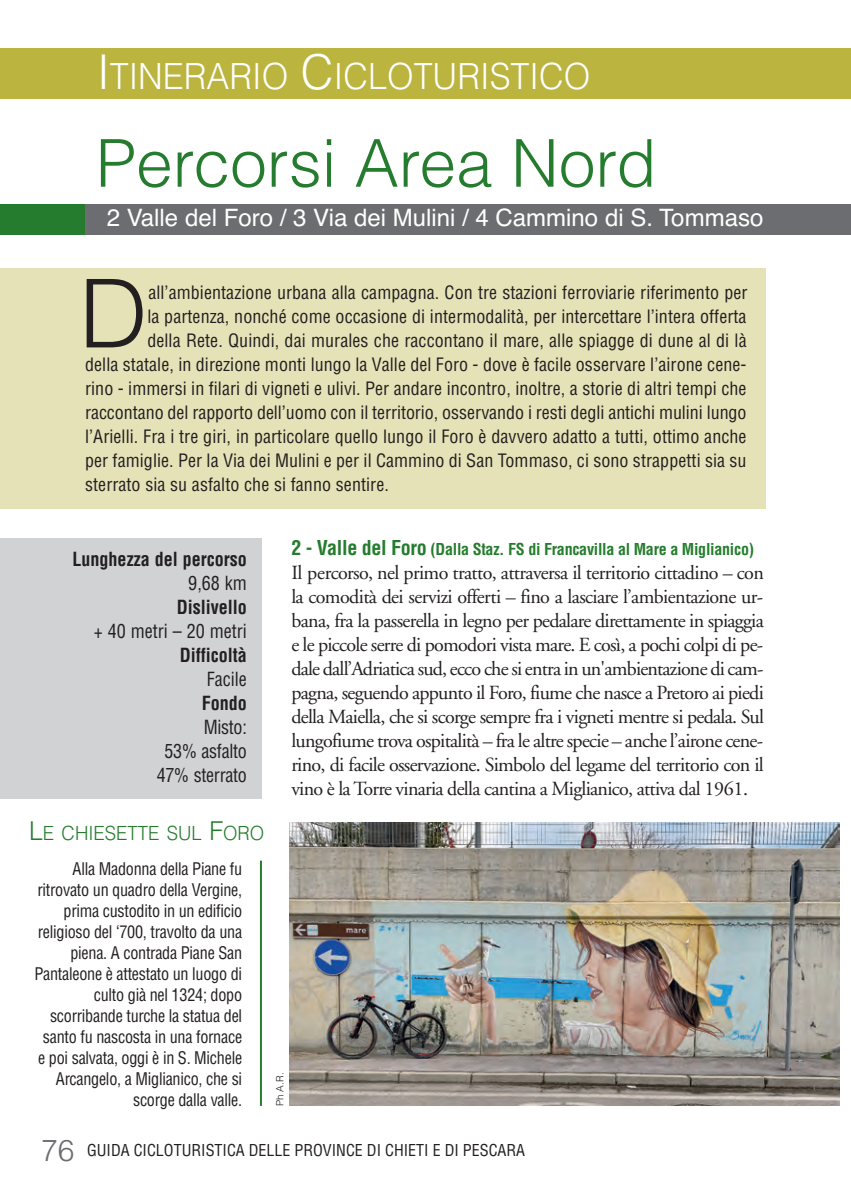
<style>
.page{position:relative;width:851px;height:1191px;background:#fff}
.page>*{position:absolute;margin:0;border:0;box-sizing:border-box;transform-origin:0 0}
.t1{font:300 95px "Helvetica";color:#231f20}
.t2{font:300 66px "Helvetica";color:#257c2e}
.t3{font:300 36px "Helvetica";color:#fff;scale:.95 1}
.t4{font:24px "Helvetica";color:#fff}
.t5{font:20px/24px "Adobe Garamond";letter-spacing:-.035em;color:#231f20;text-align:justify}
.t6{font:300 19.6px "Helvetica";color:#257c2e;scale:.95 1}
.t7{font:condensed 19px/24px "Helvetica";letter-spacing:-.015em;color:#231f20;text-align:right;scale:.95 1}
.t8{font:700 condensed 19px "Helvetica";color:#231f20;scale:.95 1}
.t9{font:condensed 18px "Helvetica";letter-spacing:.005em;color:#231f20}
.t10{font:condensed 17px/21px "Helvetica";letter-spacing:-.015em;color:#231f20;text-align:right;scale:.95 1}
.t11{font:700 condensed 16px "Helvetica";letter-spacing:-.015em;color:#257c2e}
.t12{font:condensed 16px "Helvetica";color:#231f20}
.t13{font:300 10px "Helvetica";color:#231f20}
.s1{font-size:48px}
.s2{font-size:26px}
.s3{font-size:20px}
.s4{font-weight:300;font-stretch:normal;font-size:30px;color:#6c6d70}
</style>
<div class="page">
<div style="left:0;top:268px;width:765px;height:241px;background:#e5e2b8"></div>
<div style="left:62px;top:204px;width:788px;height:31px;background:#6c6d70"></div>
<div style="left:0;top:204px;width:85px;height:31px;background:#257c2e"></div>
<div style="left:0;top:48px;width:850px;height:51px;background:#bbb43f"></div>
<hr style="left:260px;top:860px;width:2px;height:245px;background:#257c2e">
<img style="left:289px;top:822px;width:550px;height:284px">
<div style="left:0;top:538px;width:262px;height:261px;background:#d1d2d4"></div>
<h3 class="t3" style="left:97px;top:63px;width:520px"><span class="s1">I</span>TINERARIO <span class="s1">C</span>ICLOTURISTICO</h3>
<h2 class="t2" style="left:96px;top:139px;width:562px">Percorsi Area Nord</h2>
<h3 class="t4" style="left:107px;top:204px;width:658px">2 Valle del Foro / 3 Via dei Mulini / 4 Cammino di S. Tommaso</h3>
<h1 class="t1" style="left:79px;top:279px;width:70px">D</h1>
<p class="t9" style="left:148px;top:283px;width:600px">all’ambientazione urbana alla campagna. Con tre stazioni ferroviarie riferimento per</p>
<p class="t9" style="left:147px;top:307px;width:600px">la partenza, nonché come occasione di intermodalità, per intercettare l’intera offerta</p>
<p class="t9" style="left:147px;top:331px;width:600px">della Rete. Quindi, dai murales che raccontano il mare, alle spiagge di dune al di là</p>
<p class="t9" style="left:85px;top:355px;width:663px">della statale, in direzione monti lungo la Valle del Foro - dove è facile osservare l’airone cene-</p>
<p class="t9" style="left:85px;top:379px;width:663px">rino - immersi in filari di vigneti e ulivi. Per andare incontro, inoltre, a storie di altri tempi che</p>
<p class="t9" style="left:85px;top:403px;width:663px">raccontano del rapporto dell’uomo con il territorio, osservando i resti degli antichi mulini lungo</p>
<p class="t9" style="left:85px;top:427px;width:663px">l’Arielli. Fra i tre giri, in particolare quello lungo il Foro è davvero adatto a tutti, ottimo anche</p>
<p class="t9" style="left:85px;top:451px;width:663px">per famiglie. Per la Via dei Mulini e per il Cammino di San Tommaso, ci sono strappetti sia su</p>
<p class="t9" style="left:85px;top:474px;width:305px">sterrato sia su asfalto che si fanno sentire.</p>
<p class="t8" style="left:72px;top:548px;width:185px">Lunghezza del percorso</p>
<p class="t7" style="left:188px;top:571px;width:63px">9,68 km</p>
<p class="t8" style="left:177px;top:596px;width:75px">Dislivello</p>
<p class="t7" style="left:94px;top:619px;width:163px">+ 40 metri – 20 metri</p>
<p class="t8" style="left:180px;top:644px;width:72px">Difficoltà</p>
<p class="t7" style="left:207px;top:667px;width:44px">Facile</p>
<p class="t8" style="left:202px;top:692px;width:49px">Fondo</p>
<p class="t7" style="left:157px;top:715px;width:96px">Misto:<br>53% asfalto<br>47% sterrato</p>
<p class="t6" style="left:29px;top:826px;width:249px"><span class="s2">L</span>E CHIESETTE SUL <span class="s2">F</span>ORO</p>
<p class="t10" style="left:34px;top:859px;width:220px">Alla Madonna della Piane fu ritrovato un quadro della Vergine, prima custodito in un edificio religioso del ‘700, travolto da una piena. A contrada Piane San<br>Pantaleone è attestato un luogo di culto già nel 1324; dopo scorribande turche la statua del santo fu nascosta in una fornace e poi salvata, oggi è in S. Michele<br>Arcangelo, a Miglianico, che si scorge dalla valle.</p>
<p class="t11" style="left:291px;top:540px;width:464px"><span class="s3">2 - Valle del Foro</span> (Dalla Staz. FS di Francavilla al Mare a Miglianico)</p>
<p class="t5" style="left:291px;top:563px;width:474px">Il percorso, nel primo tratto, attraversa il territorio cittadino – con la comodità dei servizi offerti – fino a lasciare l’ambientazione ur&shy;bana, fra la passerella in legno per pedalare direttamente in spiaggia e le piccole serre di pomodori vista mare. E così, a pochi colpi di pe&shy;dale dall’Adriatica sud, ecco che si entra in un'ambientazione di cam&shy;pagna, seguendo appunto il Foro, fiume che nasce a Pretoro ai piedi della Maiella, che si scorge sempre fra i vigneti mentre si pedala. Sul lungofiume trova ospitalità – fra le altre specie – anche l’airone cene&shy;rino, di facile osservazione. Simbolo del legame del territorio con il vino è la Torre vinaria della cantina a Miglianico, attiva dal 1961.</p>
<p class="t13" style="left:276px;top:1106px;width:35px;rotate:-90deg">Ph A.R.</p>
<p class="t12" style="left:41px;top:1141px;width:485px"><span class="s4">76</span> GUIDA CICLOTURISTICA DELLE PROVINCE DI CHIETI E DI PESCARA</p>
</div>
